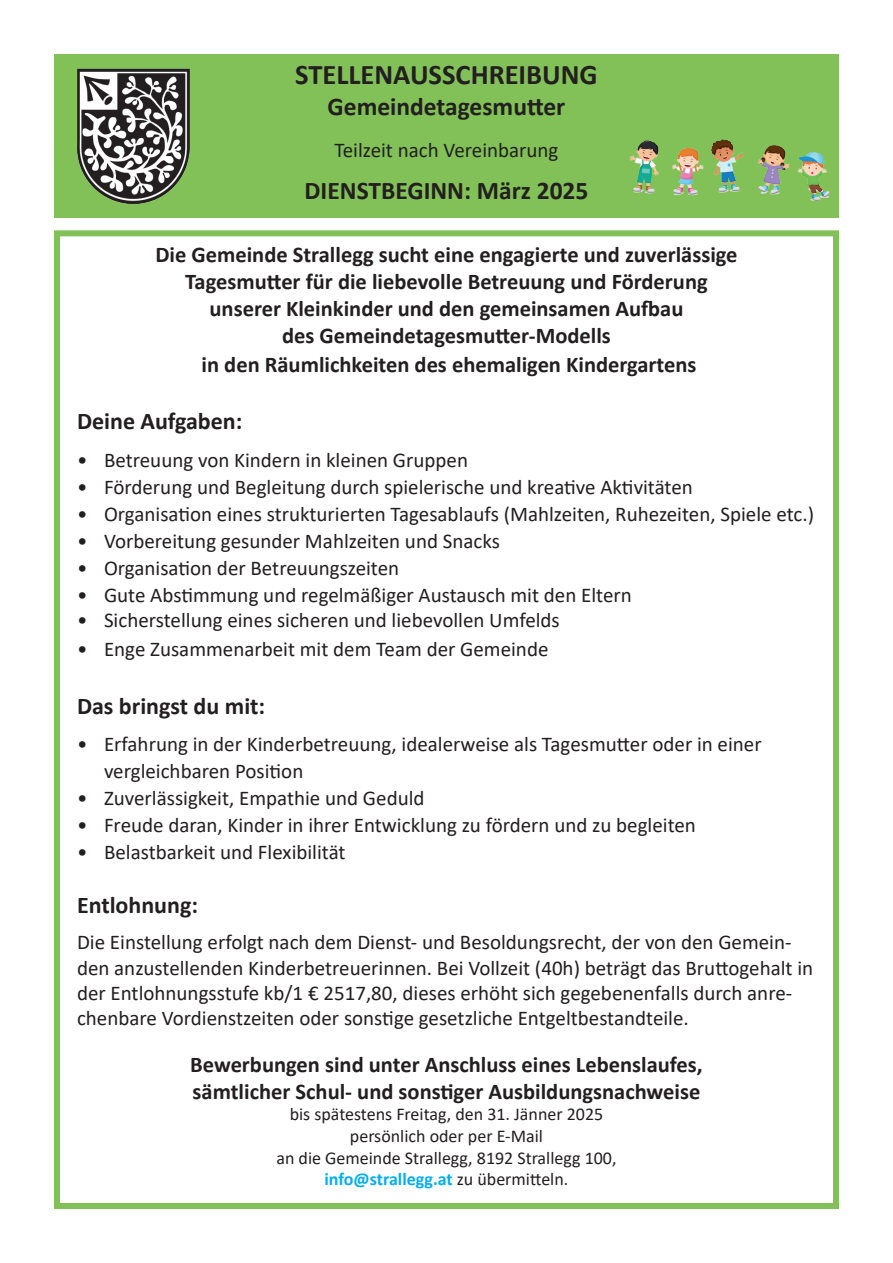
<style>
.page{position:relative;width:893px;height:1263px;background:#fff}
.page>*{position:absolute;margin:0;border:0;box-sizing:border-box;transform-origin:0 0}
.t1{font:700 28.5px "Calibri";color:#231f20}
.t2{font:700 25.5px "Calibri";color:#231f20}
.t3{font:700 24px "Calibri";color:#231f20}
.t4{font:700 22.5px/27.5px "Calibri";color:#231f20;text-align:center}
.t5{font:21px/25.2px "Calibri";color:#231f20}
.t6{font:18px/21.6px "Calibri";color:#231f20;text-align:center}
.s1{font-weight:700;color:#00aeef}
</style>
<div class="page">
<div style="left:54px;top:54px;width:785px;height:164px;background:#82c157"></div>
<div style="left:54px;top:230px;width:785px;height:979px;border:6px solid #82c157"></div>
<img style="left:629px;top:139px;width:201px;height:62px">
<img style="left:77px;top:68px;width:112px;height:136px">
<h1 class="t1" style="left:295px;top:54px;width:304px">STELLENAUSSCHREIBUNG</h1>
<p class="t2" style="left:328px;top:89px;width:239px">Gemeindetagesmutter</p>
<p class="t5" style="left:334px;top:137px;width:226px">Teilzeit nach Vereinbarung</p>
<p class="t2" style="left:305px;top:173px;width:285px">DIENSTBEGINN: März 2025</p>
<p class="t4" style="left:155px;top:240px;width:584px">Die Gemeinde Strallegg sucht eine engagierte und zuverlässige Tagesmutter für die liebevolle Betreuung und Förderung unserer Kleinkinder und den gemeinsamen Aufbau<br>des Gemeindetagesmutter-Modells<br>in den Räumlichkeiten des ehemaligen Kindergartens</p>
<p class="t3" style="left:77px;top:404px;width:167px">Deine Aufgaben:</p>
<p class="t5" style="left:77px;top:447px;width:393px">• Betreuung von Kindern in kleinen Gruppen</p>
<p class="t5" style="left:77px;top:474px;width:617px">• Förderung und Begleitung durch spielerische und kreative Aktivitäten</p>
<p class="t5" style="left:77px;top:501px;width:738px">• Organisation eines strukturierten Tagesablaufs (Mahlzeiten, Ruhezeiten, Spiele etc.)</p>
<p class="t5" style="left:77px;top:528px;width:424px">• Vorbereitung gesunder Mahlzeiten und Snacks</p>
<p class="t5" style="left:77px;top:555px;width:324px">• Organisation der Betreuungszeiten</p>
<p class="t5" style="left:77px;top:582px;width:556px">• Gute Abstimmung und regelmäßiger Austausch mit den Eltern</p>
<p class="t5" style="left:77px;top:607px;width:484px">• Sicherstellung eines sicheren und liebevollen Umfelds</p>
<p class="t5" style="left:77px;top:636px;width:473px">• Enge Zusammenarbeit mit dem Team der Gemeinde</p>
<p class="t3" style="left:77px;top:689px;width:190px">Das bringst du mit:</p>
<p class="t5" style="left:104px;top:730px;width:659px;line-height:27px;text-indent:-27px">• Erfahrung in der Kinderbetreuung, idealerweise als Tagesmutter oder in einer vergleichbaren Position</p>
<p class="t5" style="left:77px;top:785px;width:349px">• Zuverlässigkeit, Empathie und Geduld</p>
<p class="t5" style="left:77px;top:812px;width:620px">• Freude daran, Kinder in ihrer Entwicklung zu fördern und zu begleiten</p>
<p class="t5" style="left:77px;top:839px;width:270px">• Belastbarkeit und Flexibilität</p>
<p class="t3" style="left:77px;top:888px;width:123px">Entlohnung:</p>
<p class="t5" style="left:77px;top:929px;width:738px">Die Einstellung erfolgt nach dem Dienst- und Besoldungsrecht, der von den Gemein&shy;den anzustellenden Kinderbetreuerinnen. Bei Vollzeit (40h) beträgt das Bruttogehalt in der Entlohnungsstufe kb/1 € 2517,80, dieses erhöht sich gegebenenfalls durch anre&shy;chenbare Vordienstzeiten oder sonstige gesetzliche Entgeltbestandteile.</p>
<p class="t4" style="left:190px;top:1050px;width:514px;line-height:27px;text-align:left">Bewerbungen sind unter Anschluss eines Lebenslaufes, sämtlicher Schul- und sonstiger Ausbildungsnachweise</p>
<p class="t6" style="left:276px;top:1103px;width:342px">bis spätestens Freitag, den 31. Jänner 2025 persönlich oder per E-Mail<br>an die Gemeinde Strallegg, 8192 Strallegg 100, <span class="s1">info@strallegg.at</span> zu übermitteln.</p>
</div>
